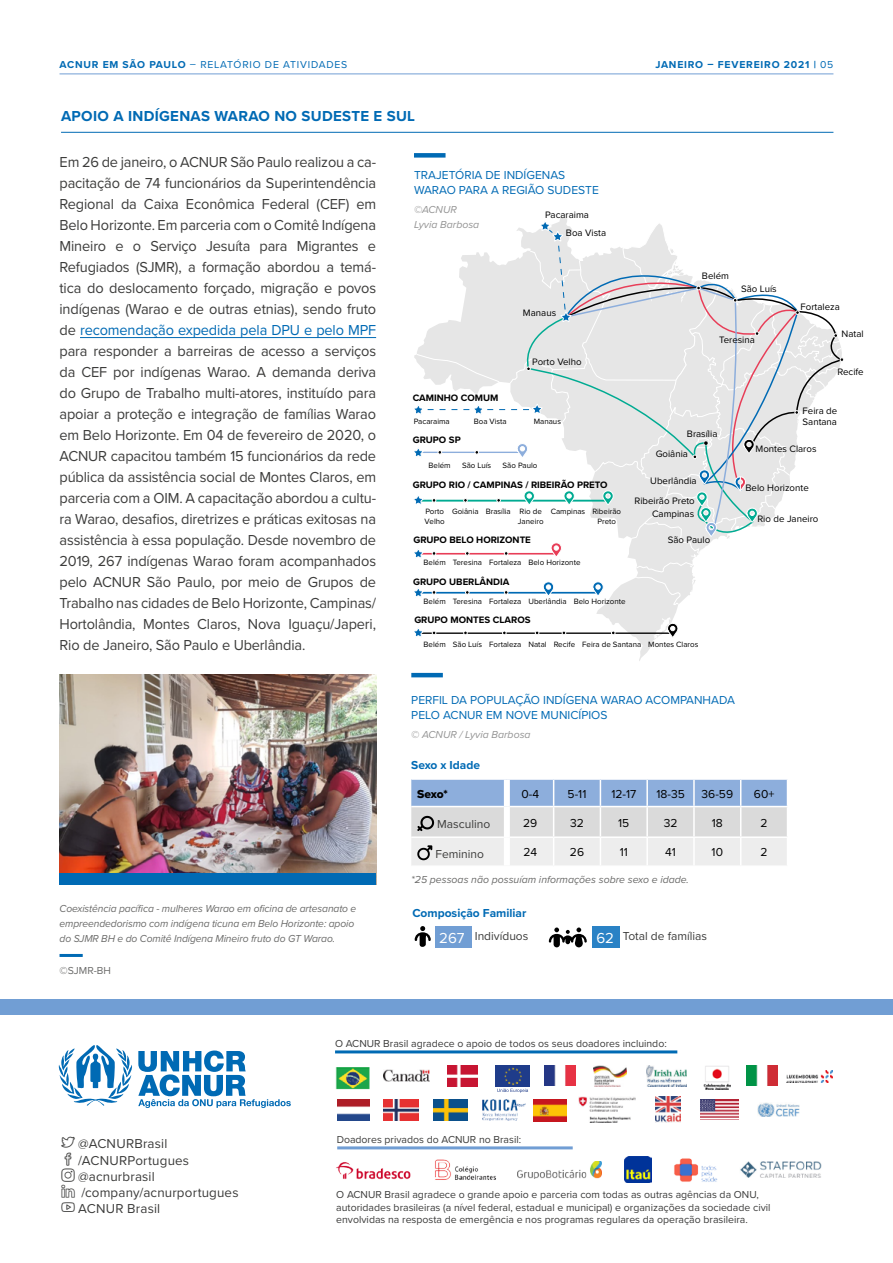
<style>
.page{position:relative;width:893px;height:1263px;background:#fff}
.page>*{position:absolute;margin:0;border:0;box-sizing:border-box;transform-origin:0 0}
.t1{font:15px/21px "Proxima Nova";letter-spacing:-.01em;color:#3c3c3b;text-align:justify}
.t2{font:700 15px "Proxima Nova";letter-spacing:.02em;color:#006ab4}
.t3{font:13.35px/16.2px "Proxima Nova";letter-spacing:.015em;color:#3c3c3b}
.t4{font:12px/15px "Proxima Nova";color:#006ab4}
.t5{font:12px "Proxima Nova";color:#000}
.t6{font:12px "Proxima Nova";color:#3c3c3b}
.t7{font:700 12px "Proxima Nova";color:#006ab4}
.t8{font:12px "Proxima Nova Extrabld";color:#000}
.t9{font:10.5px/12.8px "Proxima Nova";color:#3c3c3b}
.t10{font:italic 10.5px/15px "Proxima Nova";letter-spacing:-.01em;color:#6b6b6a}
.t11{font:italic 10.5px/15px "Proxima Nova";color:#949494}
.t12{font:10.5px "Proxima Nova";color:#6b6b6a}
.t13{font:10.35px "Proxima Nova";letter-spacing:.075em;color:#006ab4}
.t14{font:700 10.35px "Proxima Nova";letter-spacing:.075em;color:#006ab4}
.t15{font:9.75px/17.9px "Proxima Nova";color:#000}
.t16{font:700 9.75px "Proxima Nova";color:#000}
.t17{font:7.95px/9.6px "Proxima Nova";color:#000}
.s1{font-weight:700}
.s2{font-weight:400}
.s3{color:#006ab4}
.s4{font-size:15px;color:#fff}
</style>
<div class="page">
<hr style="left:60px;top:74px;width:773px;height:1px;background:#719ed4">
<hr style="left:61px;top:132px;width:772px;height:1px;background:#006ab4">
<hr style="left:80px;top:337px;width:296px;height:1px;background:#006ab4">
<svg style="left:414px;top:217px;width:430px;height:444px"></svg>
<div style="left:414px;top:153px;width:32px;height:5px;background:#006ab4"></div>
<hr style="left:411px;top:673px;width:32px;height:4px;background:#006ab4">
<img style="left:60px;top:674px;width:316px;height:200px">
<hr style="left:60px;top:954px;width:23px;height:3px;background:#006ab4">
<div style="left:60px;top:874px;width:316px;height:11px;background:#006ab4"></div>
<svg style="left:411px;top:779px;width:377px;height:86px;background:#cbd4e2"></svg>
<svg style="left:549px;top:927px;width:38px;height:20px"></svg>
<div style="left:435px;top:927px;width:36px;height:21px;background:#719ed4"></div>
<div style="left:592px;top:927px;width:27px;height:21px;background:#2a82c5"></div>
<svg style="left:415px;top:926px;width:16px;height:21px"></svg>
<hr style="left:335px;top:1050px;width:342px;height:3px;background:#006ab4">
<hr style="left:337px;top:1146px;width:236px;height:3px;background:#719ed4">
<img style="left:384px;top:1070px;width:46px;height:11px">
<img style="left:447px;top:1065px;width:31px;height:22px">
<img style="left:496px;top:1065px;width:34px;height:21px">
<svg style="left:497px;top:1089px;width:31px;height:4px"></svg>
<img style="left:545px;top:1065px;width:31px;height:21px">
<img style="left:593px;top:1065px;width:34px;height:21px">
<img style="left:646px;top:1065px;width:41px;height:22px">
<img style="left:703px;top:1066px;width:27px;height:24px">
<img style="left:758px;top:1102px;width:41px;height:15px">
<img style="left:700px;top:1099px;width:38px;height:21px">
<img style="left:655px;top:1097px;width:25px;height:26px">
<img style="left:579px;top:1097px;width:57px;height:26px">
<img style="left:482px;top:1099px;width:43px;height:21px">
<img style="left:434px;top:1099px;width:33px;height:22px">
<img style="left:384px;top:1099px;width:35px;height:22px">
<img style="left:337px;top:1099px;width:33px;height:22px">
<img style="left:786px;top:1070px;width:46px;height:12px">
<img style="left:747px;top:1065px;width:30px;height:21px">
<img style="left:534px;top:1099px;width:33px;height:22px">
<img style="left:335px;top:1067px;width:35px;height:23px">
<img style="left:336px;top:1162px;width:75px;height:17px">
<img style="left:435px;top:1159px;width:61px;height:21px">
<img style="left:518px;top:1161px;width:83px;height:17px">
<img style="left:625px;top:1156px;width:26px;height:27px">
<img style="left:740px;top:1161px;width:81px;height:16px">
<img style="left:674px;top:1158px;width:44px;height:24px">
<svg style="left:58px;top:1045px;width:233px;height:63px"></svg>
<div style="left:0;top:999px;width:893px;height:15px;background:#719ed4"></div>
<p class="t13" style="left:60px;top:57px;width:289px"><span class="s1">ACNUR EM SÃO PAULO</span> – RELATÓRIO DE ATIVIDADES</p>
<p class="t14" style="left:656px;top:57px;width:179px">JANEIRO – FEVEREIRO 2021 | <span class="s2">05</span></p>
<p class="t2" style="left:61px;top:104px;width:356px">APOIO A INDÍGENAS WARAO NO SUDESTE E SUL</p>
<p class="t1" style="left:60px;top:151px;width:318px">Em 26 de janeiro, o ACNUR São Paulo realizou a ca&shy;pacitação de 74 funcionários da Superintendência Regional da Caixa Econômica Federal (CEF) em Belo Horizonte. Em parceria com o Comitê Indígena Mineiro e o Serviço Jesuíta para Migrantes e Refugiados (SJMR), a formação abordou a temá&shy;tica do deslocamento forçado, migração e povos indígenas (Warao e de outras etnias), sendo fruto de <span class="s3">recomendação expedida pela DPU e pelo MPF </span>para responder a barreiras de acesso a serviços da CEF por indígenas Warao. A demanda deriva do Grupo de Trabalho multi-atores, instituído para apoiar a proteção e integração de famílias Warao em Belo Horizonte. Em 04 de fevereiro de 2020, o ACNUR capacitou também 15 funcionários da rede pública da assistência social de Montes Claros, em parceria com a OIM. A capacitação abordou a cultu&shy;ra Warao, desafios, diretrizes e práticas exitosas na assistência à essa população. Desde novembro de 2019, 267 indígenas Warao foram acompanhados pelo ACNUR São Paulo, por meio de Grupos de Trabalho nas cidades de Belo Horizonte, Campinas/ Hortolândia, Montes Claros, Nova Iguaçu/Japeri, Rio de Janeiro, São Paulo e Uberlândia.</p>
<p class="t4" style="left:414px;top:167px;width:186px">TRAJETÓRIA DE INDÍGENAS<br>WARAO PARA A REGIÃO SUDESTE</p>
<p class="t11" style="left:414px;top:201px;width:67px">©ACNUR<br>Lyvia Barbosa</p>
<p class="t15" style="left:566px;top:206px;width:42px;text-indent:-21px">Pacaraima<br>Boa Vista</p>
<p class="t15" style="left:702px;top:267px;width:28px">Belém</p>
<p class="t15" style="left:741px;top:279px;width:37px">São Luís</p>
<p class="t15" style="left:800px;top:297px;width:41px">Fortaleza</p>
<p class="t15" style="left:523px;top:304px;width:35px">Manaus</p>
<p class="t15" style="left:842px;top:324px;width:24px">Natal</p>
<p class="t15" style="left:719px;top:330px;width:37px">Teresina</p>
<p class="t15" style="left:532px;top:353px;width:51px">Porto Velho</p>
<p class="t15" style="left:837px;top:363px;width:28px">Recife</p>
<p class="t16" style="left:413px;top:391px;width:87px">CAMINHO COMUM</p>
<p class="t17" style="left:414px;top:416px;width:38px">Pacaraima</p>
<p class="t17" style="left:474px;top:416px;width:35px">Boa Vista</p>
<p class="t17" style="left:534px;top:416px;width:29px">Manaus</p>
<p class="t15" style="left:803px;top:404px;width:36px;line-height:11.6px">Feira de<br>Santana</p>
<p class="t15" style="left:687px;top:425px;width:32px">Brasília</p>
<p class="t16" style="left:413px;top:432px;width:50px">GRUPO SP</p>
<p class="t17" style="left:429px;top:460px;width:24px">Belém</p>
<p class="t17" style="left:462px;top:460px;width:31px">São Luís</p>
<p class="t17" style="left:503px;top:460px;width:36px">São Paulo</p>
<p class="t15" style="left:755px;top:439px;width:63px">Montes Claros</p>
<p class="t15" style="left:656px;top:445px;width:34px">Goiânia</p>
<p class="t15" style="left:650px;top:471px;width:48px">Uberlândia</p>
<p class="t16" style="left:413px;top:477px;width:196px">GRUPO RIO / CAMPINAS / RIBEIRÃO PRETO</p>
<p class="t15" style="left:745px;top:478px;width:65px">Belo Horizonte</p>
<p class="t15" style="left:757px;top:509px;width:62px">Rio de Janeiro</p>
<p class="t15" style="left:634px;top:493px;width:62px;line-height:13.2px;text-align:right">Ribeirão Preto<br>Campinas</p>
<p class="t15" style="left:668px;top:530px;width:44px">São Paulo</p>
<p class="t17" style="left:425px;top:507px;width:22px">Porto<br>Velho</p>
<p class="t17" style="left:452px;top:507px;width:93px;text-align:right">Goiânia Brasília Rio de<br>Janeiro</p>
<p class="t17" style="left:597px;top:507px;width:25px;text-indent:-47px">Campinas Ribeirão<br>Preto</p>
<p class="t16" style="left:413px;top:533px;width:119px">GRUPO BELO HORIZONTE</p>
<p class="t16" style="left:413px;top:574px;width:98px">GRUPO UBERLÂNDIA</p>
<p class="t17" style="left:424px;top:596px;width:204px">Belém Teresina Fortaleza Uberlândia Belo Horizonte</p>
<p class="t17" style="left:424px;top:557px;width:158px">Belém Teresina Fortaleza Belo Horizonte</p>
<p class="t16" style="left:414px;top:613px;width:118px">GRUPO MONTES CLAROS</p>
<p class="t17" style="left:424px;top:639px;width:276px">Belém São Luís Fortaleza Natal Recife Feira de Santana Montes Claros</p>
<p class="t4" style="left:411px;top:692px;width:325px">PERFIL DA POPULAÇÃO INDÍGENA WARAO ACOMPANHADA<br>PELO ACNUR EM NOVE MUNICÍPIOS</p>
<p class="t11" style="left:411px;top:726px;width:121px">© ACNUR / Lyvia Barbosa</p>
<p class="t7" style="left:411px;top:756px;width:70px">Sexo x Idade</p>
<p class="t8" style="left:417px;top:784px;width:32px">Sexo*</p>
<p class="t5" style="left:521px;top:784px;width:19px">0-4</p>
<p class="t5" style="left:568px;top:784px;width:20px">5-11</p>
<p class="t5" style="left:611px;top:784px;width:26px">12-17</p>
<p class="t5" style="left:656px;top:784px;width:30px">18-35</p>
<p class="t5" style="left:702px;top:784px;width:33px">36-59</p>
<p class="t5" style="left:754px;top:784px;width:22px">60+</p>
<p class="t6" style="left:437px;top:815px;width:55px">Masculino</p>
<p class="t5" style="left:523px;top:814px;width:16px">29</p>
<p class="t5" style="left:570px;top:814px;width:15px">32</p>
<p class="t5" style="left:618px;top:814px;width:13px">15</p>
<p class="t5" style="left:664px;top:814px;width:15px">32</p>
<p class="t5" style="left:712px;top:814px;width:13px">18</p>
<p class="t5" style="left:761px;top:814px;width:9px">2</p>
<p class="t6" style="left:435px;top:845px;width:50px">Feminino</p>
<p class="t5" style="left:523px;top:843px;width:15px">24</p>
<p class="t5" style="left:570px;top:843px;width:16px">26</p>
<p class="t5" style="left:620px;top:843px;width:10px">11</p>
<p class="t5" style="left:665px;top:843px;width:12px">41</p>
<p class="t5" style="left:712px;top:843px;width:13px">10</p>
<p class="t5" style="left:761px;top:843px;width:9px">2</p>
<p class="t10" style="left:60px;top:900px;width:298px">Coexistência pacífica - mulheres Warao em oficina de artesanato e empreendedorismo com indígena ticuna em Belo Horizonte: apoio do SJMR BH e do Comitê Indígena Mineiro fruto do GT Warao.</p>
<p class="t12" style="left:60px;top:963px;width:53px">©SJMR-BH</p>
<p class="t10" style="left:411px;top:872px;width:279px">*25 pessoas não possuíam informações sobre sexo e idade.</p>
<p class="t7" style="left:412px;top:904px;width:116px">Composição Familiar</p>
<p class="t6" style="left:439px;top:927px;width:91px"><span class="s4">267</span> Indivíduos</p>
<p class="t6" style="left:596px;top:927px;width:112px"><span class="s4">62</span> Total de famílias</p>
<p class="t3" style="left:78px;top:1135px;width:162px">@ACNURBrasil /ACNURPortugues @acnurbrasil /company/acnurportugues<br>ACNUR Brasil</p>
<p class="t9" style="left:335px;top:1036px;width:333px">O ACNUR Brasil agradece o apoio de todos os seus doadores incluindo:</p>
<p class="t9" style="left:337px;top:1133px;width:186px">Doadores privados do ACNUR no Brasil:</p>
<p class="t9" style="left:336px;top:1187px;width:436px">O ACNUR Brasil agradece o grande apoio e parceria com todas as outras agências da ONU, autoridades brasileiras (a nível federal, estadual e municipal) e organizações da sociedade civil envolvidas na resposta de emergência e nos programas regulares da operação brasileira.</p>
</div>
